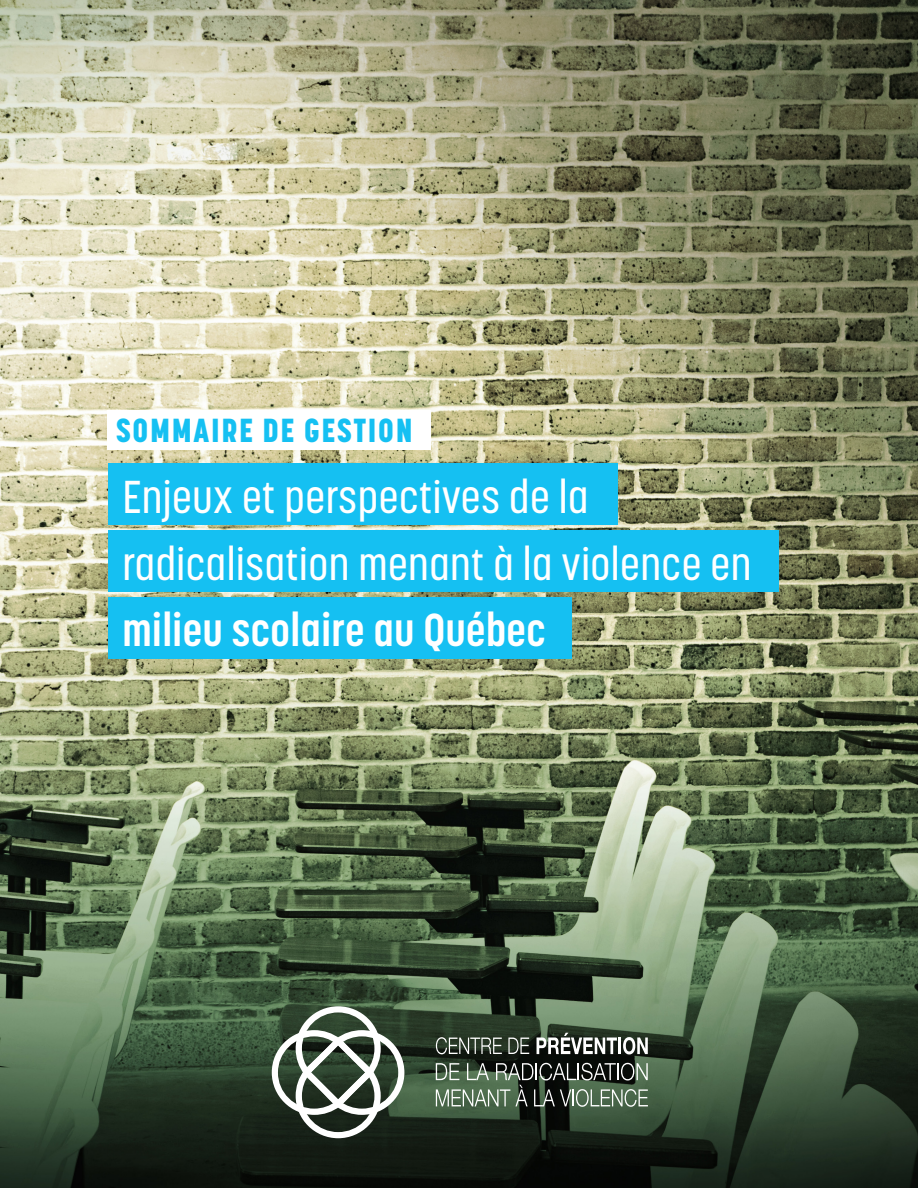
<style>
.page{position:relative;width:918px;height:1188px;background:#fff}
.page>*{position:absolute;margin:0;border:0;box-sizing:border-box;transform-origin:0 0}
.t1{font:500 45.75px "Korolev Condensed";letter-spacing:.01em;color:#fff}
.t2{font:700 45.75px "Korolev Condensed";letter-spacing:.01em;color:#fff}
.t3{font:800 33px "Korolev Condensed";letter-spacing:.05em;color:#15c0f2}
</style>
<div class="page">
<img style="left:0;top:0;width:918px;height:1188px">
<div style="left:108px;top:531px;width:670px;height:61px;background:#15c0f2"></div>
<div style="left:108px;top:597px;width:463px;height:61px;background:#15c0f2"></div>
<div style="left:108px;top:464px;width:510px;height:61px;background:#15c0f2"></div>
<div style="left:108px;top:410px;width:323px;height:39px;background:#fff"></div>
<svg style="left:272px;top:1006px;width:132px;height:132px"></svg>
<svg style="left:436px;top:1037px;width:66px;height:17px"></svg>
<svg style="left:508px;top:1038px;width:21px;height:16px"></svg>
<svg style="left:537px;top:1033px;width:80px;height:21px"></svg>
<hr style="left:618px;top:1038px;width:3px;height:16px;background:#fff">
<svg style="left:623px;top:1037px;width:25px;height:17px"></svg>
<svg style="left:436px;top:1063px;width:212px;height:44px;background:#596959"></svg>
<p class="t3" style="left:116px;top:411px;width:298px">SOMMAIRE DE GESTION</p>
<p class="t1" style="left:123px;top:470px;width:468px">Enjeux et perspectives de la</p>
<p class="t1" style="left:123px;top:537px;width:630px">radicalisation menant à la violence en</p>
<p class="t2" style="left:123px;top:603px;width:425px">milieu scolaire au Québec</p>
</div>
